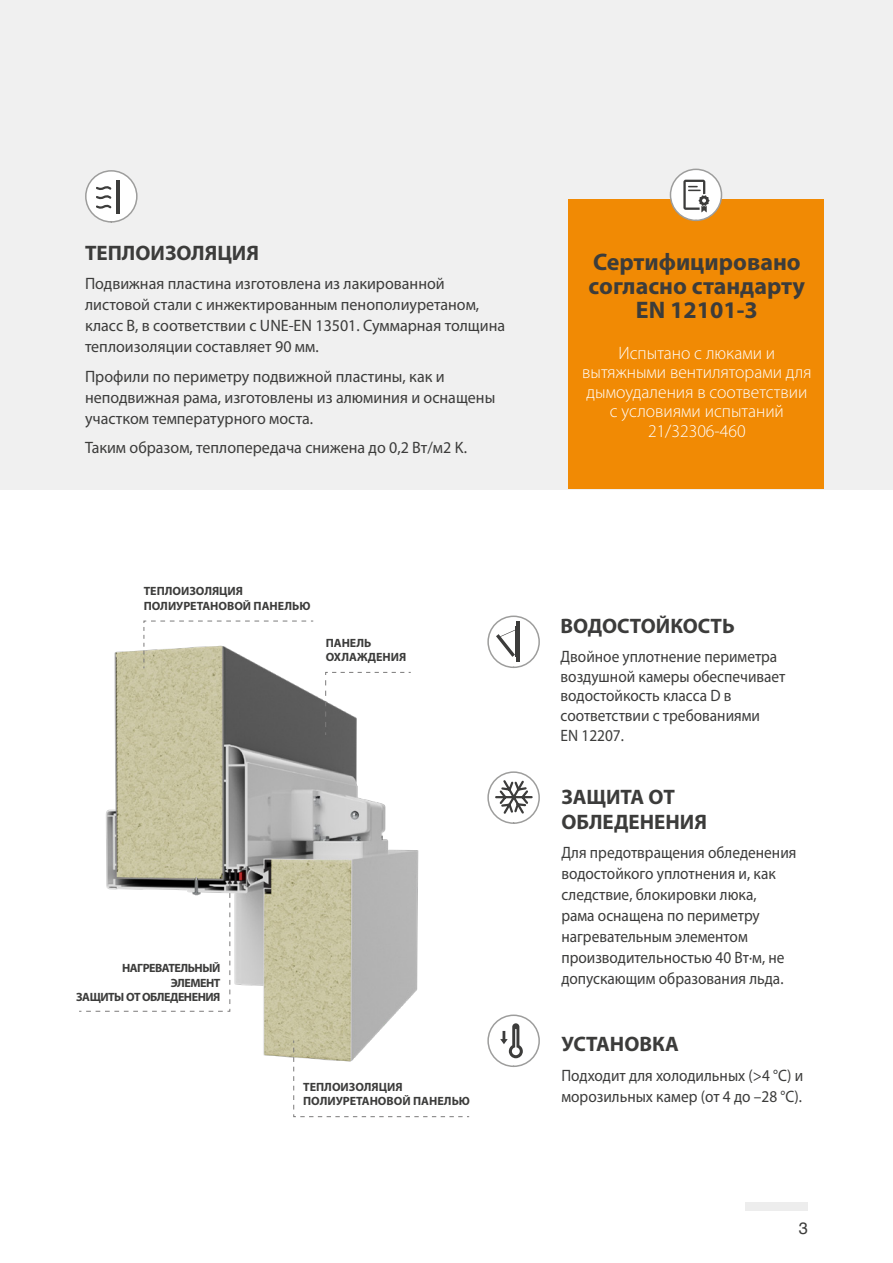
<style>
.page{position:relative;width:893px;height:1263px;background:#fff}
.page>*{position:absolute;margin:0;border:0;box-sizing:border-box;transform-origin:0 0}
.t1{font:700 24px/24px "Myriad Pro";color:#3c3c3b;text-align:center}
.t2{font:700 21px/25.2px "Myriad Pro";color:#3c3c3b}
.t3{font:300 18px/19.5px "Myriad Pro";color:#fff;text-align:center}
.t4{font:16.5px/21px "Myriad Pro";color:#3c3c3b;scale:.93 1}
.t5{font:16.5px/21px "Myriad Pro";color:#3c3c3b}
.t6{font:16.5px "Helvetica";color:#3c3c3b}
.t7{font:700 12px/14.4px "Myriad Pro";color:#3c3c3b}
.t8{font:700 12px/14.4px "Myriad Pro";letter-spacing:-.04em;color:#3c3c3b;text-align:right}
</style>
<div class="page">
<div style="left:746px;top:1202px;width:62px;height:8px;background:#ededed"></div>
<div style="left:0;top:0;width:893px;height:489px;background:#f0f0f0"></div>
<img style="left:106px;top:650px;width:330px;height:468px">
<div style="left:85px;top:170px;width:53px;height:53px;background:#fff;border:2px solid #9d9d9c;border-radius:50%"></div>
<hr style="left:116px;top:180px;width:4px;height:34px;background:#3c3c3b">
<svg style="left:96px;top:186px;width:16px;height:23px"></svg>
<svg style="left:487px;top:771px;width:53px;height:53px"></svg>
<svg style="left:494px;top:778px;width:40px;height:38px"></svg>
<div style="left:487px;top:1014px;width:53px;height:53px;background:#fff;border:2px solid #9d9d9c;border-radius:50%"></div>
<svg style="left:500px;top:1023px;width:23px;height:35px"></svg>
<div style="left:487px;top:615px;width:53px;height:53px;background:#fff;border:2px solid #9d9d9c;border-radius:50%"></div>
<hr style="left:516px;top:622px;width:4px;height:40px;background:#3c3c3b">
<hr style="left:515px;top:627px;width:1px;height:30px;background:#3c3c3b">
<svg style="left:496px;top:630px;width:19px;height:27px"></svg>
<svg style="left:79px;top:875px;width:152px;height:137px"></svg>
<svg style="left:325px;top:672px;width:86px;height:64px"></svg>
<svg style="left:143px;top:620px;width:171px;height:49px"></svg>
<svg style="left:293px;top:1040px;width:177px;height:77px"></svg>
<div style="left:568px;top:200px;width:256px;height:289px;background:#f18a04"></div>
<div style="left:670px;top:169px;width:52px;height:52px;background:#fff;border:2px solid #9d9d9c;border-radius:50%"></div>
<svg style="left:683px;top:180px;width:26px;height:32px"></svg>
<p class="t2" style="left:85px;top:239px;width:175px">ТЕПЛОИЗОЛЯЦИЯ</p>
<p class="t5" style="left:85px;top:273px;width:422px">Подвижная пластина изготовлена из лакированной листовой стали с инжектированным пенополиуретаном, класс B, в соответствии с UNE-EN 13501. Суммарная толщина теплоизоляции составляет 90 мм.</p>
<p class="t5" style="left:85px;top:366px;width:412px">Профили по периметру подвижной пластины, как и неподвижная рама, изготовлены из алюминия и оснащены участком температурного моста.</p>
<p class="t5" style="left:85px;top:437px;width:383px">Таким образом, теплопередача снижена до 0,2 Вт/м2 K.</p>
<p class="t7" style="left:144px;top:584px;width:168px">ТЕПЛОИЗОЛЯЦИЯ<br>ПОЛИУРЕТАНОВОЙ ПАНЕЛЬЮ</p>
<p class="t7" style="left:326px;top:635px;width:82px">ПАНЕЛЬ<br>ОХЛАЖДЕНИЯ</p>
<p class="t8" style="left:76px;top:960px;width:146px">НАГРЕВАТЕЛЬНЫЙ<br>ЭЛЕМЕНТ<br>ЗАЩИТЫ ОТ ОБЛЕДЕНЕНИЯ</p>
<p class="t7" style="left:303px;top:1079px;width:168px">ТЕПЛОИЗОЛЯЦИЯ<br>ПОЛИУРЕТАНОВОЙ ПАНЕЛЬЮ</p>
<h1 class="t1" style="left:589px;top:249px;width:218px">Сертифицировано согласно стандарту<br>EN 12101-3</h1>
<p class="t3" style="left:582px;top:343px;width:231px">Испытано с люками и вытяжными вентиляторами для дымоудаления в соответствии с условиями испытаний<br>21/32306-460</p>
<p class="t2" style="left:561px;top:613px;width:176px">ВОДОСТОЙКОСТЬ</p>
<p class="t4" style="left:561px;top:646px;width:243px;line-height:19.8px">Двойное уплотнение периметра воздушной камеры обеспечивает водостойкость класса D в соответствии с требованиями<br>EN 12207.</p>
<p class="t2" style="left:561px;top:783px;width:147px">ЗАЩИТА ОТ<br>ОБЛЕДЕНЕНИЯ</p>
<p class="t4" style="left:561px;top:842px;width:254px">Для предотвращения обледенения водостойкого уплотнения и, как следствие, блокировки люка,<br>рама оснащена по периметру нагревательным элементом производительностью 40 Вт·м, не допускающим образования льда.</p>
<p class="t2" style="left:561px;top:1031px;width:119px">УСТАНОВКА</p>
<p class="t4" style="left:561px;top:1065px;width:262px">Подходит для холодильных (&gt;4 °C) и морозильных камер (от 4 до –28 °C).</p>
<p class="t6" style="left:799px;top:1215px;width:11px">3</p>
</div>
